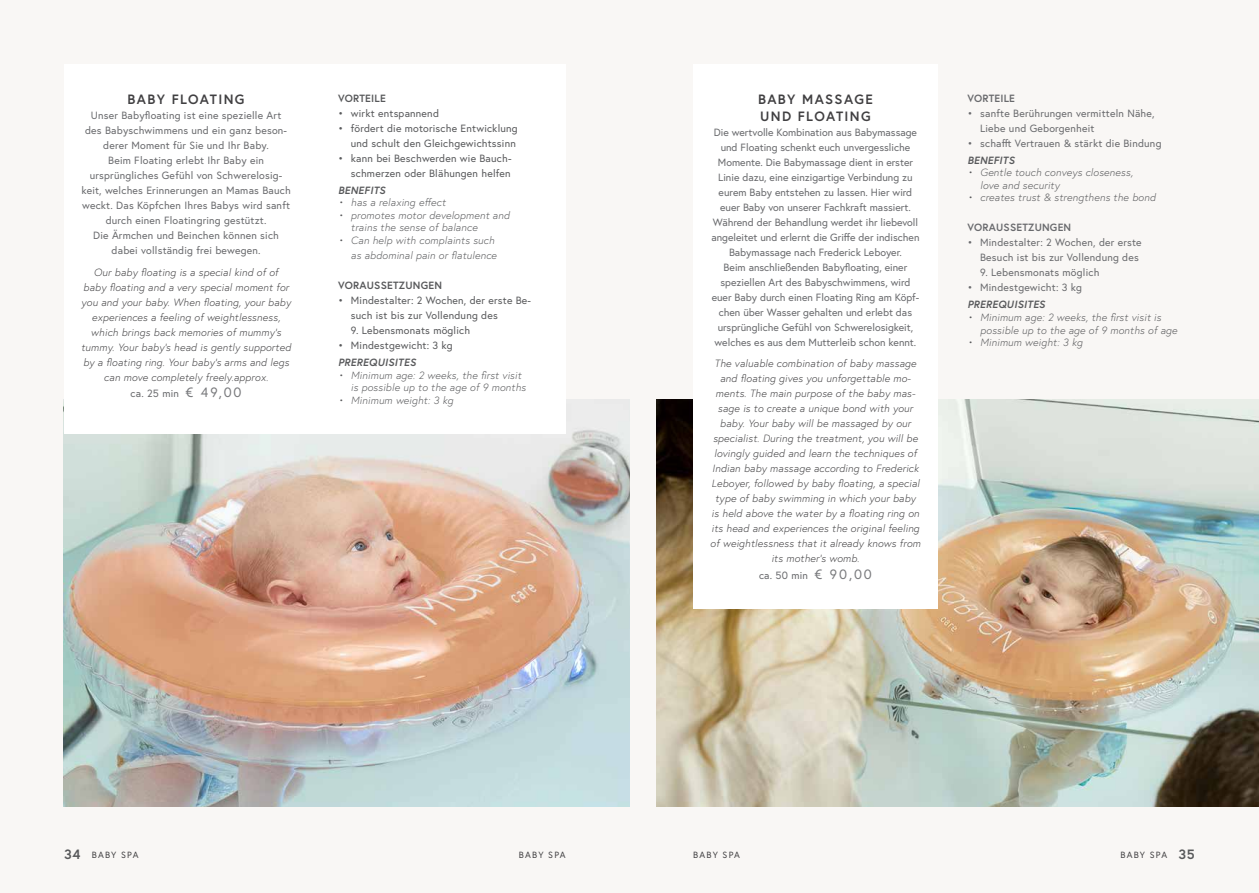
<style>
.page{position:relative;width:1259px;height:893px;background:#f9f7f5}
.page>*{position:absolute;margin:0;border:0;box-sizing:border-box;transform-origin:0 0}
.t1{font:700 13.5px/16.5px "Europa";letter-spacing:.1em;color:#414042}
.t2{font:700 13.5px "Europa";color:#58595b}
.t3{font:italic 300 10.5px/15px "Europa";letter-spacing:.02em;color:#414042;text-align:center}
.t4{font:10.5px/15px "Europa";color:#696a6d;text-align:center}
.t5{font:10.5px/15px "Europa";letter-spacing:.02em;color:#696a6d;text-align:center}
.t6{font:italic 300 10.5px/12.6px "Europa";letter-spacing:.02em;color:#58595b}
.t7{font:10.5px/15px "Europa";letter-spacing:.02em;color:#58595b;text-align:right}
.t8{font:italic 700 10.5px "Europa";letter-spacing:.02em;color:#58595b}
.t9{font:700 10.5px "Europa";letter-spacing:.02em;color:#58595b}
.t10{font:700 10.5px "Europa";letter-spacing:.02em;color:#696a6d}
.t11{font:9px "Europa";letter-spacing:.135em;color:#414042}
.s1{font-size:13.5px;color:#797a7d}
</style>
<div class="page">
<img style="left:64px;top:400px;width:565px;height:407px">
<div style="left:64px;top:64px;width:502px;height:369px;background:#fff"></div>
<img style="left:656px;top:400px;width:603px;height:407px">
<div style="left:693px;top:64px;width:244px;height:544px;background:#fff"></div>
<p class="t1" style="left:128px;top:91px;width:118px">BABY FLOATING</p>
<p class="t5" style="left:81px;top:108px;width:211px">Unser Babyfloating ist eine spezielle Art des Babyschwimmens und ein ganz beson&shy;derer Moment für Sie und Ihr Baby.<br>Beim Floating erlebt Ihr Baby ein ursprüngliches Gefühl von Schwerelosig&shy;keit, welches Erinnerungen an Mamas Bauch weckt. Das Köpfchen Ihres Babys wird sanft durch einen Floatingring gestützt.<br>Die Ärmchen und Beinchen können sich dabei vollständig frei bewegen.</p>
<p class="t3" style="left:81px;top:264px;width:211px">Our baby floating is a special kind of of baby floating and a very special moment for you and your baby. When floating, your baby experiences a feeling of weightlessness, which brings back memories of mummy‘s tummy. Your baby‘s head is gently supported by a floating ring. Your baby‘s arms and legs can move completely freely.approx.</p>
<p class="t4" style="left:131px;top:386px;width:112px">ca. 25 min <span class="s1">€ 49,00</span></p>
<p class="t9" style="left:338px;top:91px;width:49px">VORTEILE</p>
<p class="t7" style="left:338px;top:105px;width:102px">• wirkt entspannend</p>
<p class="t7" style="left:338px;top:120px;width:181px">• fördert die motorische Entwicklung und schult den Gleichgewichtssinn</p>
<p class="t7" style="left:338px;top:150px;width:175px">• kann bei Beschwerden wie Bauch&shy;schmerzen oder Blähungen helfen</p>
<p class="t8" style="left:338px;top:183px;width:49px">BENEFITS</p>
<p class="t6" style="left:338px;top:196px;width:109px">• has a relaxing effect</p>
<p class="t6" style="left:351px;top:209px;width:160px;text-indent:-13px">• promotes motor development and trains the sense of balance</p>
<p class="t6" style="left:338px;top:233px;width:160px;line-height:15px;text-align:right">• Can help with complaints such as abdominal pain or flatulence</p>
<p class="t9" style="left:338px;top:278px;width:105px">VORAUSSETZUNGEN</p>
<p class="t7" style="left:351px;top:293px;width:182px;text-align:left;text-indent:-13px">• Mindestalter: 2 Wochen, der erste Be&shy;such ist bis zur Vollendung des</p>
<p class="t7" style="left:351px;top:323px;width:121px">9. Lebensmonats möglich</p>
<p class="t7" style="left:338px;top:338px;width:116px">• Mindestgewicht: 3 kg</p>
<p class="t8" style="left:338px;top:355px;width:79px">PREREQUISITES</p>
<p class="t6" style="left:351px;top:368px;width:176px;text-indent:-13px">• Minimum age: 2 weeks, the first visit is possible up to the age of 9 months</p>
<p class="t6" style="left:338px;top:394px;width:117px">• Minimum weight: 3 kg</p>
<p class="t1" style="left:758px;top:91px;width:116px">BABY MASSAGE<br>UND FLOATING</p>
<p class="t4" style="left:711px;top:124px;width:210px">Die wertvolle Kombination aus Babymassage und Floating schenkt euch unvergessliche Momente. Die Babymassage dient in erster Linie dazu, eine einzigartige Verbindung zu eurem Baby entstehen zu lassen. Hier wird euer Baby von unserer Fachkraft massiert.<br>Während der Behandlung werdet ihr liebevoll angeleitet und erlernt die Griffe der indischen Babymassage nach Frederick Leboyer.<br>Beim anschließenden Babyfloating, einer speziellen Art des Babyschwimmens, wird euer Baby durch einen Floating Ring am Köpf&shy;chen über Wasser gehalten und erlebt das ursprüngliche Gefühl von Schwerelosigkeit, welches es aus dem Mutterleib schon kennt.</p>
<p class="t3" style="left:710px;top:356px;width:212px">The valuable combination of baby massage and floating gives you unforgettable mo&shy;ments. The main purpose of the baby mas&shy;sage is to create a unique bond with your baby. Your baby will be massaged by our specialist. During the treatment, you will be lovingly guided and learn the techniques of Indian baby massage according to Frederick Leboyer, followed by baby floating, a special type of baby swimming in which your baby is held above the water by a floating ring on its head and experiences the original feeling of weightlessness that it already knows from its mother‘s womb.</p>
<p class="t4" style="left:759px;top:567px;width:114px">ca. 50 min <span class="s1">€ 90,00</span></p>
<p class="t10" style="left:967px;top:91px;width:49px">VORTEILE</p>
<p class="t5" style="left:980px;top:105px;width:176px;text-align:left;text-indent:-13px">• sanfte Berührungen vermitteln Nähe,<br>Liebe und Geborgenheit</p>
<p class="t5" style="left:967px;top:135px;width:195px">• schafft Vertrauen &amp; stärkt die Bindung</p>
<p class="t8" style="left:967px;top:153px;width:49px">BENEFITS</p>
<p class="t6" style="left:980px;top:166px;width:154px;text-indent:-13px">• Gentle touch conveys closeness, love and security</p>
<p class="t6" style="left:967px;top:191px;width:190px">• creates trust &amp; strengthens the bond</p>
<p class="t10" style="left:967px;top:221px;width:105px">VORAUSSETZUNGEN</p>
<p class="t5" style="left:967px;top:235px;width:176px;text-align:right">• Mindestalter: 2 Wochen, der erste<br>Besuch ist bis zur Vollendung des</p>
<p class="t5" style="left:980px;top:265px;width:121px">9. Lebensmonats möglich</p>
<p class="t5" style="left:967px;top:280px;width:116px">• Mindestgewicht: 3 kg</p>
<p class="t8" style="left:967px;top:297px;width:79px">PREREQUISITES</p>
<p class="t6" style="left:980px;top:311px;width:199px;text-indent:-13px">• Minimum age: 2 weeks, the first visit is possible up to the age of 9 months of age</p>
<p class="t6" style="left:967px;top:336px;width:117px">• Minimum weight: 3 kg</p>
<p class="t2" style="left:64px;top:845px;width:18px">34</p>
<p class="t11" style="left:519px;top:849px;width:48px">BABY SPA</p>
<p class="t11" style="left:693px;top:849px;width:48px">BABY SPA</p>
<p class="t2" style="left:1178px;top:845px;width:18px">35</p>
<p class="t11" style="left:92px;top:849px;width:48px">BABY SPA</p>
<p class="t11" style="left:1120px;top:849px;width:48px">BABY SPA</p>
</div>
